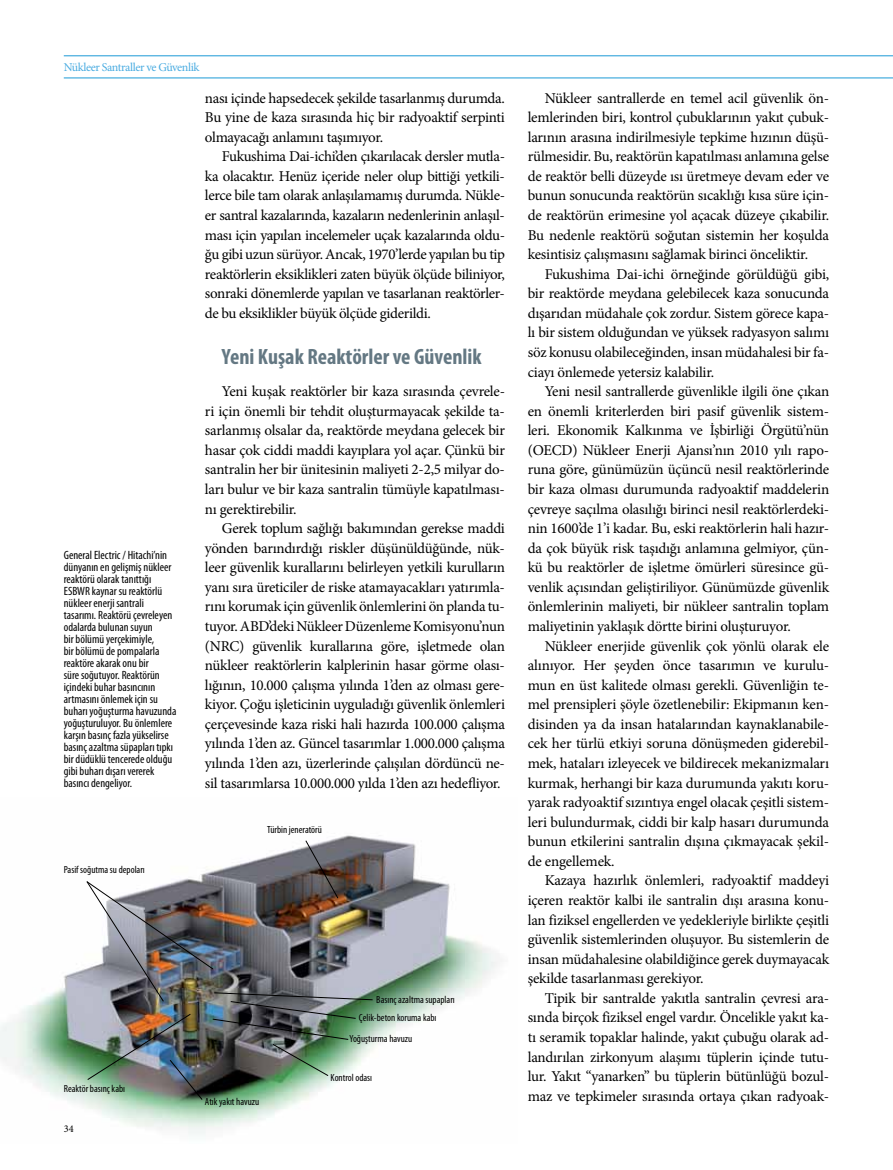
<style>
.page{position:relative;width:893px;height:1170px;background:#fff}
.page>*{position:absolute;margin:0;border:0;box-sizing:border-box;transform-origin:0 0}
.t1{font:700 condensed 22.2px "Myriad Pro";color:#647883}
.t2{font:15px/19.5px "Minion Pro";letter-spacing:-.015em;color:#000;text-align:justify}
.t3{font:condensed 12px/12px "Myriad Pro";color:#000}
.t4{font:12px "Minion Pro";letter-spacing:-.035em;color:#4aace1}
.t5{font:condensed 10.35px "Myriad Pro";color:#000}
.t6{font:10.35px "Minion Pro";color:#000}
</style>
<div class="page">
<hr style="left:64px;top:56px;width:829px;height:1px;background:#1c9ad6">
<img style="left:0;top:835px;width:498px;height:300px">
<hr style="left:64px;top:78px;width:829px;height:1px;background:#1c9ad6">
<img style="left:86px;top:839px;width:287px;height:261px">
<p class="t4" style="left:64px;top:59px;width:137px">Nükleer Santraller ve Güvenlik</p>
<p class="t3" style="left:64px;top:548px;width:114px">General Electric / Hitachi’nin dünyanın en gelişmiş nükleer reaktörü olarak tanıttığı<br>ESBWR kaynar su reaktörlü nükleer enerji santrali tasarımı. Reaktörü çevreleyen odalarda bulunan suyun<br>bir bölümü yerçekimiyle,<br>bir bölümü de pompalarla reaktöre akarak onu bir<br>süre soğutuyor. Reaktörün içindeki buhar basıncının artmasını önlemek için su buharı yoğuşturma havuzunda yoğuşturuluyor. Bu önlemlere karşın basınç fazla yükselirse basınç azaltma süpapları tıpkı bir düdüklü tencerede olduğu gibi buharı dışarı vererek basıncı dengeliyor.</p>
<p class="t5" style="left:64px;top:863px;width:83px">Pasif soğutma su depoları</p>
<p class="t2" style="left:205px;top:88px;width:302px">nası içinde hapsedecek şekilde tasarlanmış durumda.<br>Bu yine de kaza sırasında hiç bir radyoaktif serpinti olmayacağı anlamını taşımıyor.</p>
<p class="t2" style="left:205px;top:147px;width:302px;text-indent:17px">Fukushima Dai-ichi’den çıkarılacak dersler mutla&shy;ka olacaktır. Henüz içeride neler olup bittiği yetkili&shy;lerce bile tam olarak anlaşılamamış durumda. Nükle&shy;er santral kazalarında, kazaların nedenlerinin anlaşıl&shy;ması için yapılan incelemeler uçak kazalarında oldu&shy;ğu gibi uzun sürüyor. Ancak, 1970’lerde yapılan bu tip reaktörlerin eksiklikleri zaten büyük ölçüde biliniyor, sonraki dönemlerde yapılan ve tasarlanan reaktörler&shy;de bu eksiklikler büyük ölçüde giderildi.</p>
<h1 class="t1" style="left:222px;top:343px;width:261px">Yeni Kuşak Reaktörler ve Güvenlik</h1>
<p class="t2" style="left:205px;top:381px;width:302px;text-indent:17px">Yeni kuşak reaktörler bir kaza sırasında çevrele&shy;ri için önemli bir tehdit oluşturmayacak şekilde ta&shy;sarlanmış olsalar da, reaktörde meydana gelecek bir hasar çok ciddi maddi kayıplara yol açar. Çünkü bir santralin her bir ünitesinin maliyeti 2-2,5 milyar do&shy;ları bulur ve bir kaza santralin tümüyle kapatılması&shy;nı gerektirebilir.</p>
<p class="t2" style="left:205px;top:518px;width:302px;text-indent:17px">Gerek toplum sağlığı bakımından gerekse maddi yönden barındırdığı riskler düşünüldüğünde, nük&shy;leer güvenlik kurallarını belirleyen yetkili kurulların yanı sıra üreticiler de riske atamayacakları yatırımla&shy;rını korumak için güvenlik önlemlerini ön planda tu&shy;tuyor. ABD’deki Nükleer Düzenleme Komisyonu’nun (NRC) güvenlik kurallarına göre, işletmede olan nükleer reaktörlerin kalplerinin hasar görme olası&shy;lığının, 10.000 çalışma yılında 1’den az olması gere&shy;kiyor. Çoğu işleticinin uyguladığı güvenlik önlemleri çerçevesinde kaza riski hali hazırda 100.000 çalışma yılında 1’den az. Güncel tasarımlar 1.000.000 çalışma yılında 1’den azı, üzerlerinde çalışılan dördüncü ne&shy;sil tasarımlarsa 10.000.000 yılda 1’den azı hedefliyor.</p>
<p class="t5" style="left:267px;top:823px;width:56px">Türbin jeneratörü</p>
<p class="t5" style="left:64px;top:1082px;width:63px">Reaktör basınç kabı</p>
<p class="t6" style="left:64px;top:1121px;width:11px">34</p>
<p class="t5" style="left:205px;top:1094px;width:56px">Atık yakıt havuzu</p>
<p class="t5" style="left:376px;top:992px;width:80px">Basınç azaltma supapları</p>
<p class="t5" style="left:350px;top:1032px;width:64px">Yoğuşturma havuzu</p>
<p class="t5" style="left:359px;top:1011px;width:79px">Çelik-beton koruma kabı</p>
<p class="t5" style="left:331px;top:1071px;width:43px">Kontrol odası</p>
<p class="t2" style="left:528px;top:88px;width:303px;text-indent:17px">Nükleer santrallerde en temel acil güvenlik ön&shy;lemlerinden biri, kontrol çubuklarının yakıt çubuk&shy;larının arasına indirilmesiyle tepkime hızının düşü&shy;rülmesidir. Bu, reaktörün kapatılması anlamına gelse de reaktör belli düzeyde ısı üretmeye devam eder ve bunun sonucunda reaktörün sıcaklığı kısa süre için&shy;de reaktörün erimesine yol açacak düzeye çıkabilir.<br>Bu nedenle reaktörü soğutan sistemin her koşulda kesintisiz çalışmasını sağlamak birinci önceliktir.</p>
<p class="t2" style="left:528px;top:264px;width:303px;text-indent:17px">Fukushima Dai-ichi örneğinde görüldüğü gibi, bir reaktörde meydana gelebilecek kaza sonucunda dışarıdan müdahale çok zordur. Sistem görece kapa&shy;lı bir sistem olduğundan ve yüksek radyasyon salımı söz konusu olabileceğinden, insan müdahalesi bir fa&shy;ciayı önlemede yetersiz kalabilir.</p>
<p class="t2" style="left:528px;top:381px;width:303px;text-indent:17px">Yeni nesil santrallerde güvenlikle ilgili öne çıkan en önemli kriterlerden biri pasif güvenlik sistem&shy;leri. Ekonomik Kalkınma ve İşbirliği Örgütü’nün (OECD) Nükleer Enerji Ajansı’nın 2010 yılı rapo&shy;runa göre, günümüzün üçüncü nesil reaktörlerinde bir kaza olması durumunda radyoaktif maddelerin çevreye saçılma olasılığı birinci nesil reaktörlerdeki&shy;nin 1600’de 1’i kadar. Bu, eski reaktörlerin hali hazır&shy;da çok büyük risk taşıdığı anlamına gelmiyor, çün&shy;kü bu reaktörler de işletme ömürleri süresince gü&shy;venlik açısından geliştiriliyor. Günümüzde güvenlik önlemlerinin maliyeti, bir nükleer santralin toplam maliyetinin yaklaşık dörtte birini oluşturuyor.</p>
<p class="t2" style="left:528px;top:636px;width:303px;text-indent:17px">Nükleer enerjide güvenlik çok yönlü olarak ele alınıyor. Her şeyden önce tasarımın ve kurulu&shy;mun en üst kalitede olması gerekli. Güvenliğin te&shy;mel prensipleri şöyle özetlenebilir: Ekipmanın ken&shy;disinden ya da insan hatalarından kaynaklanabile&shy;cek her türlü etkiyi soruna dönüşmeden giderebil&shy;mek, hataları izleyecek ve bildirecek mekanizmaları kurmak, herhangi bir kaza durumunda yakıtı koru&shy;yarak radyoaktif sızıntıya engel olacak çeşitli sistem&shy;leri bulundurmak, ciddi bir kalp hasarı durumunda bunun etkilerini santralin dışına çıkmayacak şekil&shy;de engellemek.</p>
<p class="t2" style="left:528px;top:870px;width:303px;text-indent:17px">Kazaya hazırlık önlemleri, radyoaktif maddeyi içeren reaktör kalbi ile santralin dışı arasına konu&shy;lan fiziksel engellerden ve yedekleriyle birlikte çeşitli güvenlik sistemlerinden oluşuyor. Bu sistemlerin de insan müdahalesine olabildiğince gerek duymayacak şekilde tasarlanması gerekiyor.</p>
<p class="t2" style="left:528px;top:988px;width:303px;text-indent:17px">Tipik bir santralde yakıtla santralin çevresi ara&shy;sında birçok fiziksel engel vardır. Öncelikle yakıt ka&shy;tı seramik topaklar halinde, yakıt çubuğu olarak ad&shy;landırılan zirkonyum alaşımı tüplerin içinde tutu&shy;lur. Yakıt “yanarken” bu tüplerin bütünlüğü bozul&shy;maz ve tepkimeler sırasında ortaya çıkan radyoak-</p>
</div>
